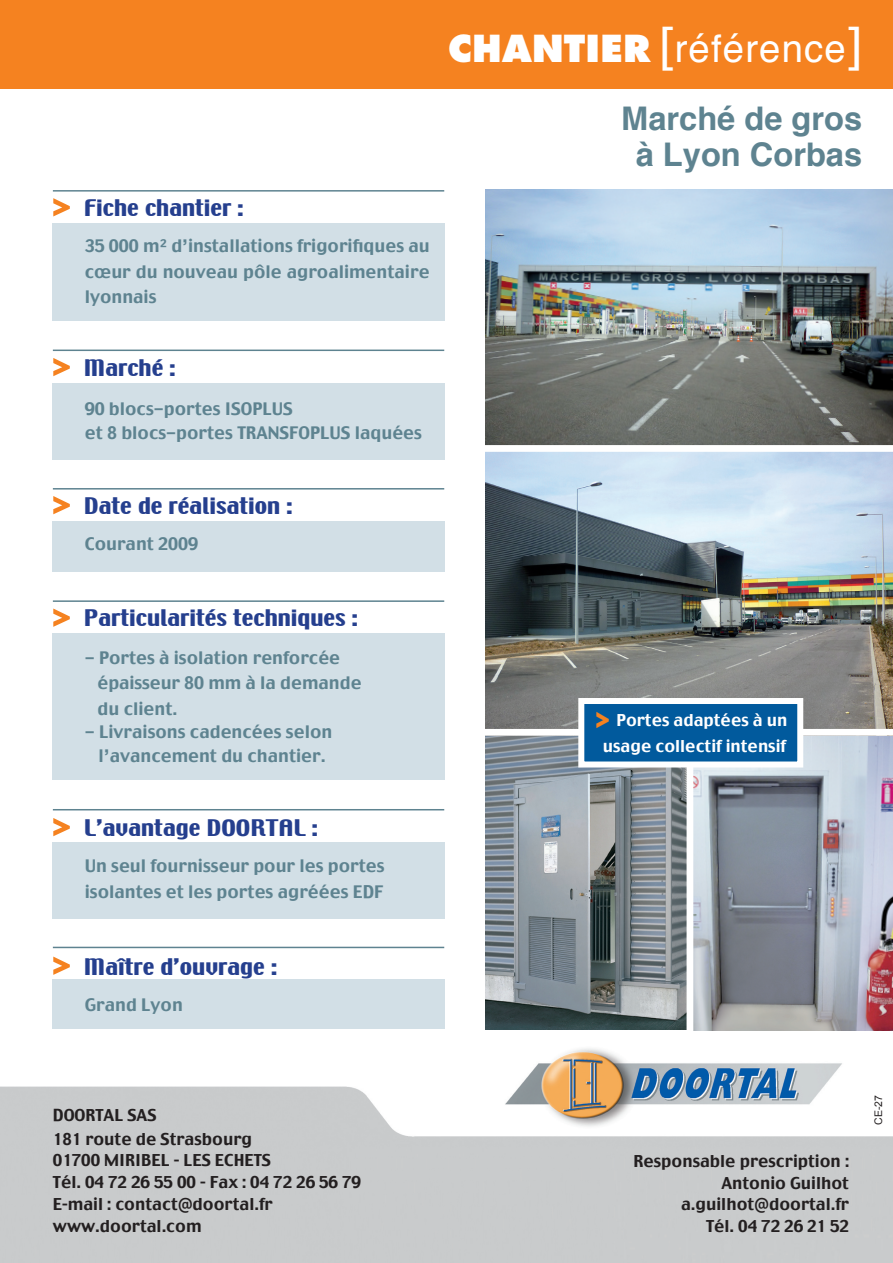
<style>
.page{position:relative;width:893px;height:1263px;background:#fff}
.page>*{position:absolute;margin:0;border:0;box-sizing:border-box;transform-origin:0 0}
.t1{font:38.4px "Helvetica";letter-spacing:.03em;color:#fff}
.t2{font:700 32.55px/36.2px "Helvetica";color:#5e8390;text-align:center}
.t3{font:20.25px "Techno";color:#253f8e;scale:1.3 1}
.t4{font:17.25px/25.3px "Charcoal";color:#5e8390}
.t5{font:16.35px/21.8px "Charcoal";color:#231f20}
.t6{font:16.35px/25.3px "Charcoal";color:#fff;text-align:center}
.t7{font:10.5px "Arial";color:#231f20}
.s1{font-size:34.05px;color:#f58220}
.s2{font-family:"Futura";font-weight:800;font-size:36.3px}
.s3{font-family:"Futura";font-weight:500;font-stretch:condensed;font-size:42.6px}
.s4{font-family:"Techno";font-size:30.75px;color:#f58220}
</style>
<div class="page">
<img style="left:0;top:1016px;width:893px;height:247px">
<img style="left:492px;top:1037px;width:392px;height:96px">
<div style="left:0;top:0;width:893px;height:89px;background:#f58220"></div>
<img style="left:693px;top:736px;width:200px;height:294px">
<img style="left:486px;top:189px;width:407px;height:540px">
<img style="left:486px;top:736px;width:201px;height:293px">
<div style="left:478px;top:445px;width:415px;height:7px;background:#fff"></div>
<div style="left:53px;top:521px;width:392px;height:50px;background:#d2dfe6"></div>
<hr style="left:53px;top:488px;width:391px;height:1px;background:#5e8390">
<div style="left:53px;top:842px;width:392px;height:76px;background:#d2dfe6"></div>
<hr style="left:53px;top:809px;width:391px;height:1px;background:#5e8390">
<div style="left:53px;top:980px;width:392px;height:49px;background:#d2dfe6"></div>
<hr style="left:53px;top:947px;width:391px;height:1px;background:#5e8390">
<div style="left:53px;top:633px;width:392px;height:147px;background:#d2dfe6"></div>
<hr style="left:53px;top:600px;width:391px;height:2px;background:#5e8390">
<div style="left:53px;top:384px;width:392px;height:76px;background:#d2dfe6"></div>
<hr style="left:53px;top:350px;width:391px;height:1px;background:#5e8390">
<div style="left:53px;top:223px;width:392px;height:98px;background:#d2dfe6"></div>
<hr style="left:53px;top:190px;width:391px;height:2px;background:#5e8390">
<div style="left:687px;top:736px;width:6px;height:307px;background:#fff"></div>
<div style="left:581px;top:701px;width:219px;height:63px;background:#015a9d"></div>
<div style="left:578px;top:698px;width:225px;height:69px;border:6px solid #fff"></div>
<p class="t3" style="left:51px;top:194px;width:150px"><span class="s1">&gt;</span> Fiche chantier :</p>
<p class="t4" style="left:85px;top:234px;width:346px;text-align:justify">35 000 m² d’installations frigorifiques au cœur du nouveau pôle agroalimentaire lyonnais</p>
<h1 class="t1" style="left:448px;top:25px;width:415px"><span class="s2">CHANTIER</span> <span class="s3">[</span>référence<span class="s3">]</span></h1>
<h2 class="t2" style="left:621px;top:100px;width:242px">Marché de gros à Lyon Corbas</h2>
<p class="t3" style="left:51px;top:354px;width:97px"><span class="s1">&gt;</span> Marché :</p>
<p class="t4" style="left:85px;top:398px;width:339px;line-height:23.5px">90 blocs-portes ISOPLUS<br>et 8 blocs-portes TRANSFOPLUS laquées</p>
<p class="t3" style="left:51px;top:492px;width:187px"><span class="s1">&gt;</span> Date de réalisation :</p>
<p class="t4" style="left:85px;top:532px;width:115px">Courant 2009</p>
<p class="t3" style="left:51px;top:604px;width:237px"><span class="s1">&gt;</span> Particularités techniques :</p>
<p class="t4" style="left:98px;top:646px;width:266px;text-indent:-13px">- Portes à isolation renforcée épaisseur 80 mm à la demande du client.</p>
<p class="t4" style="left:85px;top:721px;width:249px;line-height:23.5px;text-align:center">- Livraisons cadencées selon l’avancement du chantier.</p>
<p class="t3" style="left:51px;top:814px;width:207px"><span class="s1">&gt;</span> L’avantage DOORTAL :</p>
<p class="t4" style="left:85px;top:854px;width:301px">Un seul fournisseur pour les portes isolantes et les portes agréées EDF</p>
<p class="t3" style="left:51px;top:952px;width:175px"><span class="s1">&gt;</span> Maître d’ouvrage :</p>
<p class="t4" style="left:85px;top:993px;width:100px">Grand Lyon</p>
<p class="t6" style="left:595px;top:708px;width:194px"><span class="s4">&gt;</span> Portes adaptées à un usage collectif intensif</p>
<p class="t5" style="left:53px;top:1105px;width:105px">DOORTAL SAS</p>
<p class="t5" style="left:53px;top:1128px;width:310px">181 route de Strasbourg<br>01700 MIRIBEL - LES ECHETS<br>Tél. 04 72 26 55 00 - Fax : 04 72 26 56 79<br>E-mail : contact@doortal.fr www.doortal.com</p>
<p class="t5" style="left:633px;top:1151px;width:217px;text-align:right">Responsable prescription :<br>Antonio Guilhot a.guilhot@doortal.fr<br>Tél. 04 72 26 21 52</p>
<p class="t7" style="left:873px;top:1125px;width:31px;rotate:-90deg">CE-27</p>
</div>
